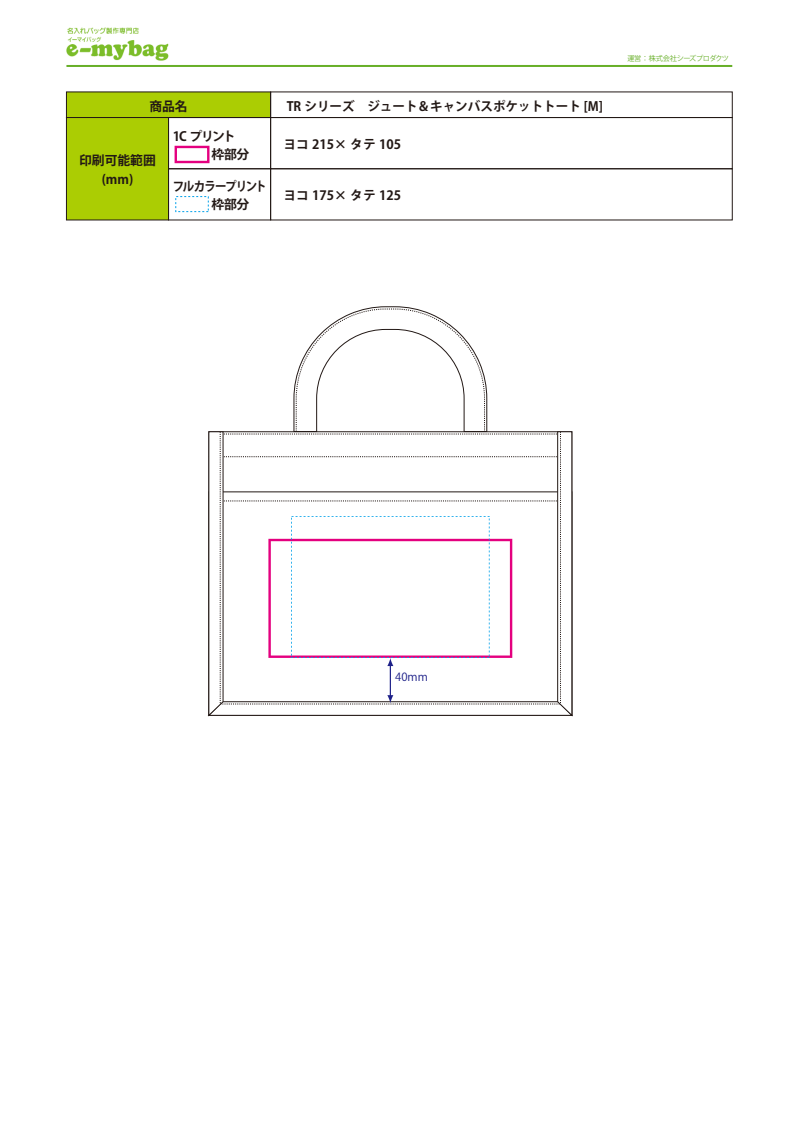
<style>
.page{position:relative;width:794px;height:1123px;background:#fff}
.page>*{position:absolute;margin:0;border:0;box-sizing:border-box;transform-origin:0 0}
.t1{font:700 12.8px/19.2px "Koz Go Pro";color:#221815;text-align:center}
.t2{font:700 12.8px/18.4px "Koz Go Pro";letter-spacing:-.085em;color:#221815;scale:.9 1}
.t3{font:700 12.8px/18.4px "Koz Go Pro";letter-spacing:-.075em;color:#221815}
.t4{font:11.2px "Koz Go Pro";color:#1d2088}
.t5{font:7.2px "Koz Go Pro";letter-spacing:-.045em;color:#67af28}
.s1{font-weight:800;font-size:19.2px;color:#e4007f}
.s2{font-weight:800;font-size:19.2px;color:#00a0e9}
</style>
<div class="page">
<svg style="left:208px;top:306px;width:364px;height:410px"></svg>
<div style="left:66px;top:91px;width:205px;height:27px;background:#abcd03"></div>
<div style="left:168px;top:117px;width:103px;height:52px;border:1px solid #221815"></div>
<div style="left:66px;top:117px;width:103px;height:103px;background:#abcd03;border:1px solid #221815"></div>
<div style="left:270px;top:117px;width:462px;height:52px;border:1px solid #221815"></div>
<div style="left:168px;top:168px;width:103px;height:52px;border:1px solid #221815"></div>
<div style="left:270px;top:168px;width:462px;height:52px;border:1px solid #221815"></div>
<div style="left:175px;top:146px;width:34px;height:17px;border:2px solid #e4007f"></div>
<img style="left:66px;top:27px;width:102px;height:34px">
<hr style="left:66px;top:65px;width:666px;height:2px;background:#67af28">
<p class="t1" style="left:149px;top:97px;width:40px">商品名</p>
<p class="t1" style="left:79px;top:151px;width:78px">印刷可能範囲(mm)</p>
<p class="t3" style="left:173px;top:128px;width:78px">1C プリント<span class="s1">　</span> 枠部分</p>
<p class="t2" style="left:173px;top:178px;width:106px">フルカラープリント<span class="s2">　</span> 枠部分</p>
<p class="t1" style="left:287px;top:97px;width:318px">TR シリーズ　ジュート＆キャンバスポケットトート [M]</p>
<p class="t1" style="left:283px;top:135px;width:119px">ヨコ 215× タテ 105</p>
<p class="t1" style="left:283px;top:186px;width:119px">ヨコ 175× タテ 125</p>
<p class="t5" style="left:627px;top:54px;width:103px">運営：株式会社シーズプロダクツ</p>
<p class="t4" style="left:395px;top:669px;width:34px">40mm</p>
</div>
